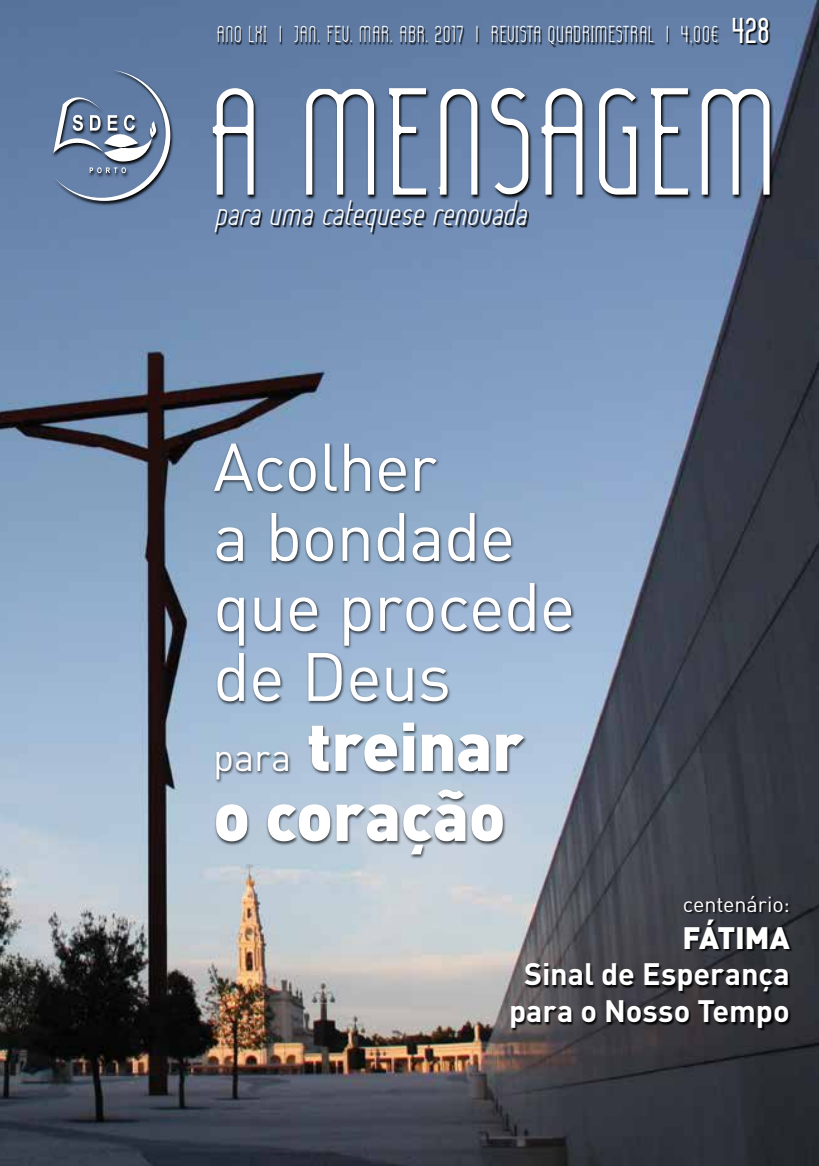
<style>
.page{position:relative;width:819px;height:1166px;background:#fff}
.page>*{position:absolute;margin:0;border:0;box-sizing:border-box;transform-origin:0 0}
.t1{font:67.38px/70px "DIN";letter-spacing:-.015em;color:#fff}
.t2{font:66.5px "DIN";color:#fff}
.t3{font:italic 300 34.3px "Lady Ice";letter-spacing:-.015em;color:#fff}
.t4{font:700 30.62px/36.8px "DIN";letter-spacing:-.005em;color:#fff;text-align:center}
.t5{font:900 30.62px "DIN";letter-spacing:-.005em;color:#fff}
.t6{font:300 22.4px "Lady Ice";color:#fff}
.t7{font:21.53px "DIN";color:#fff}
.s1{font-family:"Lady Ice Revisited";font-weight:400;font-size:35px}
.s2{font-size:38.5px}
.s3{font-weight:900}
</style>
<div class="page">
<img style="left:0;top:0;width:819px;height:1166px">
<div style="left:733px;top:18px;width:37px;height:27px;background:#000;opacity:.9"></div>
<div style="left:218px;top:27px;width:501px;height:22px;background:#000;opacity:.9"></div>
<div style="left:215px;top:201px;width:314px;height:34px;background:#000;opacity:.9"></div>
<svg style="left:51px;top:69px;width:722px;height:137px;background:#647fa5"></svg>
<svg style="left:213px;top:88px;width:556px;height:107px;fill:#6c87ae"></svg>
<svg style="left:53px;top:70px;width:117px;height:131px;background:#7489a8"></svg>
<div style="left:511px;top:896px;width:281px;height:134px;background:#000;opacity:.9"></div>
<div style="left:213px;top:443px;width:363px;height:416px;background:#000;opacity:.7"></div>
<p class="t6" style="left:216px;top:20px;width:554px">ANO LXI | JAN. FEV. MAR. ABR. 2017 | REVISTA QUADRIMESTRAL | 4,00€ <span class="s1">428</span></p>
<h3 class="t3" style="left:215px;top:190px;width:314px">para uma catequese renovada</h3>
<h2 class="t2" style="left:213px;top:425px;width:225px">Acolher</h2>
<h1 class="t1" style="left:213px;top:500px;width:363px">a bondade que procede de Deus<br><span class="s2">para</span> <span class="s3">treinar o coração</span></h1>
<p class="t7" style="left:683px;top:890px;width:108px">centenário:</p>
<h3 class="t5" style="left:682px;top:917px;width:109px">FÁTIMA</h3>
<h3 class="t4" style="left:509px;top:954px;width:282px">Sinal de Esperança para o Nosso Tempo</h3>
</div>
